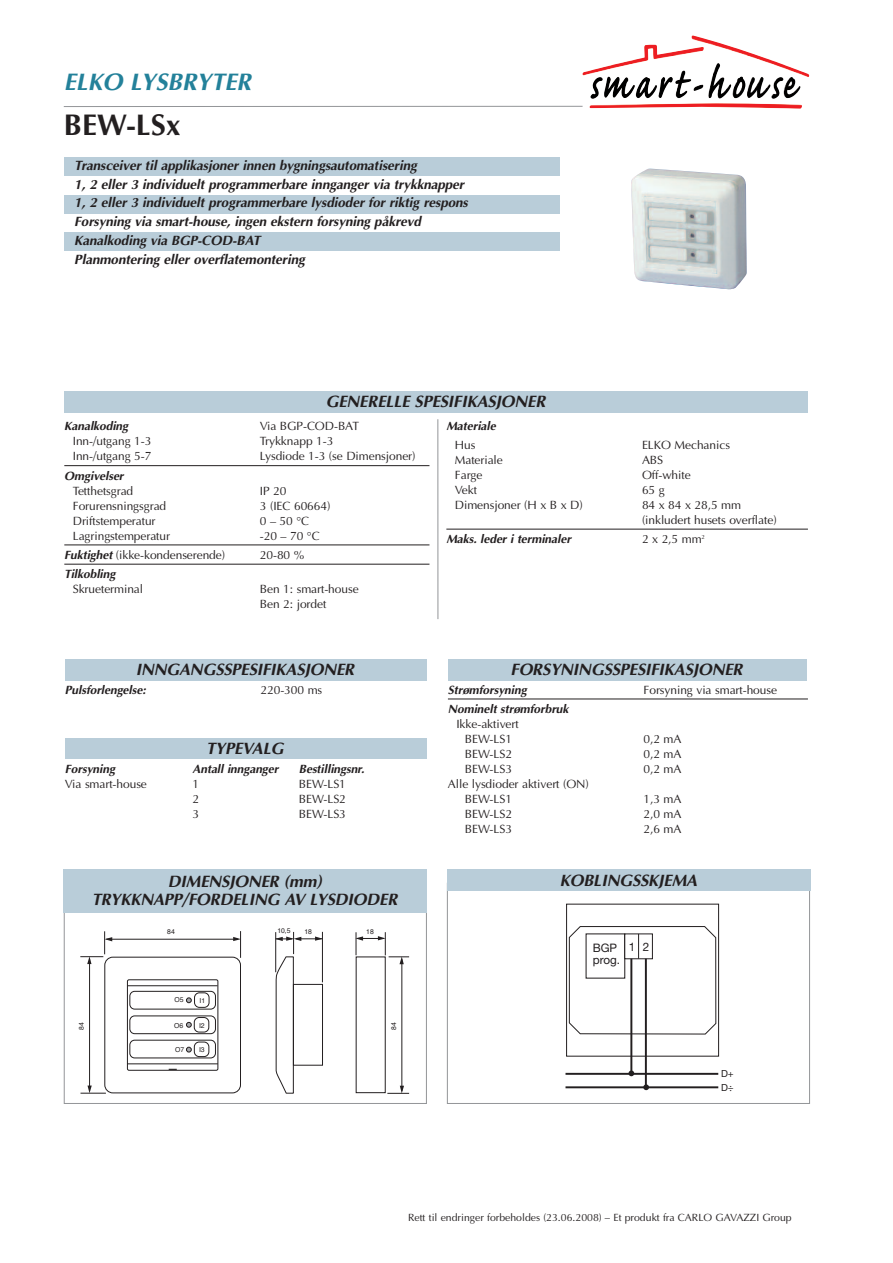
<style>
.page{position:relative;width:893px;height:1263px;background:#fff}
.page>*{position:absolute;margin:0;border:0;box-sizing:border-box;transform-origin:0 0}
.t1{font:700 30px "Optima";color:#231f20}
.t2{font:italic 700 24px "Optima";color:#23819a}
.t3{font:italic 700 16.5px/18px "Optima";letter-spacing:-.01em;color:#231f20;text-align:center}
.t4{font:italic 700 13.5px/18.8px "Optima";letter-spacing:-.005em;color:#231f20}
.t5{font:12px/15px "Optima";letter-spacing:-.005em;color:#231f20}
.t6{font:italic 700 12px "Optima";letter-spacing:-.005em;color:#231f20}
.t7{font:11.7px/11.7px "Helvetica Neue";color:#231f20}
.t8{font:10.5px "Optima";color:#231f20}
.t9{font:9.75px/13.4px "Helvetica Neue";color:#231f20}
.t10{font:6.9px "Helvetica";color:#231f20}
.s1{font-weight:700;font-style:italic}
</style>
<div class="page">
<hr style="left:64px;top:465px;width:365px;height:1px;background:#231f20">
<hr style="left:64px;top:544px;width:365px;height:1px;background:#231f20">
<hr style="left:64px;top:564px;width:365px;height:1px;background:#231f20">
<img style="left:582px;top:35px;width:227px;height:74px">
<div style="left:65px;top:659px;width:361px;height:21px;background:#b9cdd9"></div>
<hr style="left:64px;top:106px;width:519px;height:1px;background:#939598">
<img style="left:631px;top:168px;width:116px;height:121px">
<div style="left:64px;top:157px;width:495px;height:19px;background:#b9cdd9"></div>
<div style="left:64px;top:195px;width:495px;height:18px;background:#b9cdd9"></div>
<div style="left:64px;top:232px;width:495px;height:19px;background:#b9cdd9"></div>
<div style="left:65px;top:391px;width:743px;height:21px;background:#b9cdd9"></div>
<hr style="left:448px;top:699px;width:360px;height:1px;background:#231f20">
<div style="left:448px;top:659px;width:359px;height:21px;background:#b9cdd9"></div>
<div style="left:65px;top:738px;width:361px;height:20px;background:#b9cdd9"></div>
<hr style="left:446px;top:529px;width:362px;height:1px;background:#231f20">
<hr style="left:437px;top:419px;width:1px;height:200px;background:#939598">
<div style="left:105px;top:957px;width:136px;height:136px;border:1px solid #231f20;border-radius:8px"></div>
<div style="left:127px;top:979px;width:91px;height:91px;border:1px solid #231f20;border-radius:2px"></div>
<hr style="left:128px;top:985px;width:90px;height:1px;background:#231f20">
<hr style="left:127px;top:1063px;width:91px;height:1px;background:#231f20">
<div style="left:130px;top:991px;width:86px;height:18px;border:1px solid #231f20;border-radius:5px"></div>
<div style="left:130px;top:1016px;width:86px;height:18px;border:1px solid #231f20;border-radius:5px"></div>
<div style="left:130px;top:1040px;width:86px;height:18px;border:1px solid #231f20;border-radius:5px"></div>
<div style="left:194px;top:992px;width:15px;height:16px;border:1px solid #231f20;border-radius:5px"></div>
<div style="left:194px;top:1017px;width:15px;height:15px;border:1px solid #231f20;border-radius:5px"></div>
<div style="left:194px;top:1042px;width:15px;height:15px;border:1px solid #231f20;border-radius:5px"></div>
<svg style="left:186px;top:997px;width:6px;height:6px"></svg>
<svg style="left:186px;top:1022px;width:6px;height:5px"></svg>
<svg style="left:186px;top:1047px;width:6px;height:5px"></svg>
<svg style="left:275px;top:932px;width:48px;height:161px"></svg>
<hr style="left:106px;top:939px;width:132px;height:1px;background:#231f20">
<svg style="left:233px;top:931px;width:8px;height:27px"></svg>
<hr style="left:89px;top:959px;width:1px;height:132px;background:#231f20">
<svg style="left:80px;top:931px;width:32px;height:33px"></svg>
<svg style="left:81px;top:1085px;width:25px;height:9px"></svg>
<hr style="left:402px;top:959px;width:1px;height:132px;background:#231f20">
<svg style="left:387px;top:1086px;width:22px;height:8px"></svg>
<svg style="left:355px;top:932px;width:54px;height:32px"></svg>
<div style="left:64px;top:869px;width:363px;height:44px;background:#b9cdd9"></div>
<div style="left:566px;top:904px;width:153px;height:152px;border:1px solid #231f20"></div>
<svg style="left:568px;top:926px;width:149px;height:109px"></svg>
<hr style="left:630px;top:959px;width:2px;height:115px;background:#231f20">
<hr style="left:645px;top:959px;width:2px;height:129px;background:#231f20">
<hr style="left:565px;top:1073px;width:153px;height:2px;background:#231f20">
<hr style="left:565px;top:1086px;width:153px;height:2px;background:#231f20">
<svg style="left:628px;top:1070px;width:6px;height:6px"></svg>
<svg style="left:643px;top:1084px;width:6px;height:6px"></svg>
<div style="left:447px;top:869px;width:363px;height:22px;background:#b9cdd9"></div>
<h2 class="t2" style="left:64px;top:68px;width:189px">ELKO LYSBRYTER</h2>
<h1 class="t1" style="left:64px;top:108px;width:119px">BEW-LSx</h1>
<p class="t4" style="left:74px;top:156px;width:395px">Transceiver til applikasjoner innen bygningsautomatisering<br>1, 2 eller 3 individuelt programmerbare innganger via trykknapper 1, 2 eller 3 individuelt programmerbare lysdioder for riktig respons Forsyning via smart-house, ingen ekstern forsyning påkrevd Kanalkoding via BGP-COD-BAT<br>Planmontering eller overflatemontering</p>
<h3 class="t3" style="left:326px;top:392px;width:221px">GENERELLE SPESIFIKASJONER</h3>
<p class="t6" style="left:64px;top:419px;width:65px">Kanalkoding</p>
<p class="t5" style="left:260px;top:419px;width:101px">Via BGP-COD-BAT</p>
<p class="t5" style="left:73px;top:434px;width:80px">Inn-/utgang 1-3</p>
<p class="t5" style="left:260px;top:434px;width:75px">Trykknapp 1-3</p>
<p class="t5" style="left:73px;top:449px;width:80px">Inn-/utgang 5-7</p>
<p class="t5" style="left:260px;top:449px;width:157px">Lysdiode 1-3 (se Dimensjoner)</p>
<p class="t6" style="left:64px;top:468px;width:61px">Omgivelser</p>
<p class="t5" style="left:73px;top:483px;width:62px">Tetthetsgrad</p>
<p class="t5" style="left:260px;top:483px;width:28px">IP 20</p>
<p class="t5" style="left:73px;top:498px;width:95px">Forurensningsgrad</p>
<p class="t5" style="left:260px;top:498px;width:72px">3 (IEC 60664)</p>
<p class="t5" style="left:73px;top:513px;width:84px">Driftstemperatur</p>
<p class="t5" style="left:260px;top:513px;width:51px">0–50°C</p>
<p class="t5" style="left:73px;top:528px;width:99px">Lagringstemperatur</p>
<p class="t5" style="left:260px;top:528px;width:61px">-20 – 70 °C</p>
<p class="t5" style="left:64px;top:547px;width:162px"><span class="s1">Fuktighet</span> (ikke-kondenserende)</p>
<p class="t5" style="left:260px;top:547px;width:46px">20-80 %</p>
<p class="t6" style="left:64px;top:567px;width:53px">Tilkobling</p>
<p class="t5" style="left:73px;top:581px;width:72px">Skrueterminal</p>
<p class="t5" style="left:260px;top:581px;width:100px">Ben 1: smart-house<br>Ben 2: jordet</p>
<h3 class="t3" style="left:136px;top:660px;width:220px">INNGANGSSPESIFIKASJONER</h3>
<p class="t6" style="left:65px;top:682px;width:82px">Pulsforlengelse:</p>
<p class="t5" style="left:261px;top:682px;width:63px">220-300 ms</p>
<h3 class="t3" style="left:206px;top:739px;width:79px">TYPEVALG</h3>
<p class="t6" style="left:65px;top:762px;width:52px">Forsyning</p>
<p class="t6" style="left:193px;top:762px;width:87px">Antall innganger</p>
<p class="t6" style="left:299px;top:762px;width:67px">Bestillingsnr.</p>
<p class="t5" style="left:65px;top:776px;width:83px">Via smart-house</p>
<p class="t5" style="left:193px;top:776px;width:8px">1</p>
<p class="t5" style="left:299px;top:776px;width:49px">BEW-LS1</p>
<p class="t5" style="left:193px;top:791px;width:8px">2</p>
<p class="t5" style="left:299px;top:791px;width:49px">BEW-LS2</p>
<p class="t5" style="left:193px;top:806px;width:8px">3</p>
<p class="t5" style="left:299px;top:806px;width:49px">BEW-LS3</p>
<h3 class="t3" style="left:92px;top:873px;width:307px">DIMENSJONER (mm)<br>TRYKKNAPP/FORDELING AV LYSDIODER</h3>
<p class="t10" style="left:167px;top:925px;width:9px">84</p>
<p class="t10" style="left:277px;top:925px;width:15px">10,5</p>
<p class="t10" style="left:304px;top:926px;width:9px">18</p>
<p class="t10" style="left:174px;top:994px;width:11px">O5</p>
<p class="t10" style="left:200px;top:995px;width:7px">I1</p>
<p class="t10" style="left:366px;top:926px;width:9px">18</p>
<p class="t10" style="left:174px;top:1019px;width:11px">O6</p>
<p class="t10" style="left:76px;top:1030px;width:9px;rotate:-90deg">84</p>
<p class="t10" style="left:388px;top:1030px;width:9px;rotate:-90deg">84</p>
<p class="t10" style="left:199px;top:1019px;width:7px">I2</p>
<p class="t10" style="left:175px;top:1044px;width:11px">O7</p>
<p class="t10" style="left:199px;top:1044px;width:7px">I3</p>
<p class="t6" style="left:446px;top:418px;width:51px">Materiale</p>
<p class="t5" style="left:455px;top:437px;width:22px">Hus</p>
<p class="t5" style="left:642px;top:437px;width:90px">ELKO Mechanics</p>
<p class="t5" style="left:455px;top:452px;width:50px">Materiale</p>
<p class="t5" style="left:642px;top:452px;width:23px">ABS</p>
<p class="t5" style="left:455px;top:467px;width:29px">Farge</p>
<p class="t5" style="left:642px;top:467px;width:50px">Off-white</p>
<p class="t5" style="left:455px;top:482px;width:24px">Vekt</p>
<p class="t5" style="left:642px;top:482px;width:24px">65 g</p>
<p class="t5" style="left:455px;top:497px;width:130px">Dimensjoner (H x B x D)</p>
<p class="t5" style="left:642px;top:497px;width:136px">84 x 84 x 28,5 mm (inkludert husets overflate)</p>
<p class="t6" style="left:446px;top:532px;width:126px">Maks. leder i terminaler</p>
<p class="t5" style="left:642px;top:531px;width:64px">2 x 2,5 mm<sup>2</sup></p>
<h3 class="t3" style="left:511px;top:660px;width:233px">FORSYNINGSSPESIFIKASJONER</h3>
<p class="t6" style="left:448px;top:682px;width:80px">Strømforsyning</p>
<p class="t5" style="left:643px;top:682px;width:135px">Forsyning via smart-house</p>
<p class="t6" style="left:448px;top:702px;width:122px">Nominelt strømforbruk</p>
<p class="t5" style="left:456px;top:716px;width:64px;text-align:center">Ikke-aktivert<br>BEW-LS1</p>
<p class="t5" style="left:643px;top:731px;width:39px">0,2 mA</p>
<p class="t5" style="left:465px;top:746px;width:49px">BEW-LS2</p>
<p class="t5" style="left:643px;top:746px;width:39px">0,2 mA</p>
<p class="t5" style="left:465px;top:761px;width:49px">BEW-LS3</p>
<p class="t5" style="left:643px;top:761px;width:39px">0,2 mA</p>
<p class="t5" style="left:465px;top:776px;width:125px;text-indent:-17px">Alle lysdioder aktivert (ON)<br>BEW-LS1</p>
<p class="t5" style="left:643px;top:791px;width:39px">1,3 mA</p>
<p class="t5" style="left:465px;top:806px;width:49px">BEW-LS2</p>
<p class="t5" style="left:643px;top:806px;width:39px">2,0 mA</p>
<p class="t5" style="left:465px;top:821px;width:49px">BEW-LS3</p>
<p class="t5" style="left:643px;top:821px;width:39px">2,6 mA</p>
<h3 class="t3" style="left:560px;top:871px;width:139px">KOBLINGSSKJEMA</h3>
<p class="t7" style="left:593px;top:943px;width:29px">BGP prog.</p>
<p class="t7" style="left:629px;top:942px;width:22px">1 2</p>
<p class="t9" style="left:721px;top:1068px;width:14px">D+<br>D÷</p>
<p class="t8" style="left:408px;top:1211px;width:385px">Rett til endringer forbeholdes (23.06.2008) – Et produkt fra CARLO GAVAZZI Group</p>
</div>
